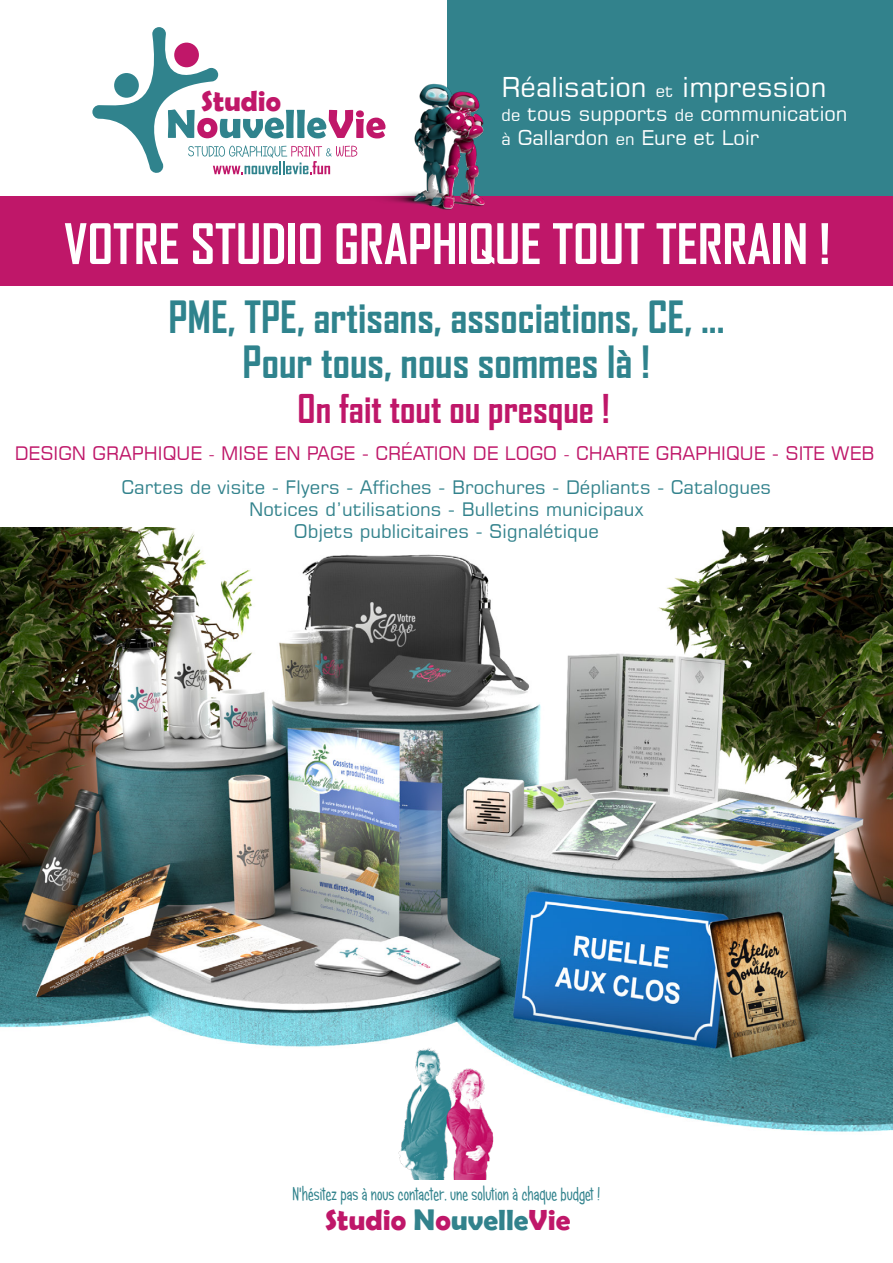
<style>
.page{position:relative;width:893px;height:1263px;background:#fff}
.page>*{position:absolute;margin:0;border:0;box-sizing:border-box;transform-origin:0 0}
.t1{font:700 53.4px "Agency FB";color:#fff}
.t2{font:700 42.6px/45px "Agency FB";color:#2f838d;text-align:center}
.t3{font:700 37.95px "Agency FB";color:#bf1769}
.t4{font:700 29.25px "Berlin Sans FB Demi";color:#bf1769}
.t5{font:700 28.95px "Berlin Sans FB Demi";color:#c01769}
.t6{font:27.3px "Square 721 BT";color:#fff}
.t7{font:20.25px/24.3px "Square 721 BT";color:#fff}
.t8{font:18.6px/22.2px "Square 721 BT";color:#32828c;text-align:center}
.t9{font:18.6px "Square 721 BT";color:#bf1769}
.t10{font:18.6px "Candy Round BTN Cond";color:#32838d}
.s1{font-size:16.5px}
.s2{font-size:16.2px}
.s3{color:#32828c}
</style>
<div class="page">
<div style="left:448px;top:0;width:445px;height:244px;background:#32828c"></div>
<div style="left:0;top:197px;width:893px;height:89px;background:#bf1769"></div>
<img style="left:340px;top:83px;width:242px;height:127px">
<img style="left:0;top:527px;width:893px;height:605px">
<img style="left:349px;top:1033px;width:195px;height:146px">
<svg style="left:92px;top:27px;width:293px;height:147px"></svg>
<h3 class="t5" style="left:201px;top:85px;width:81px">Studio</h3>
<h3 class="t6" style="left:502px;top:70px;width:326px">Réalisation <span class="s1">et</span> impression</h3>
<p class="t7" style="left:502px;top:101px;width:348px"><span class="s1">de</span> tous supports <span class="s1">de</span> communication <span class="s1">à</span> Gallardon <span class="s1">en</span> Eure et Loir</p>
<h1 class="t1" style="left:64px;top:211px;width:768px">VOTRE STUDIO GRAPHIQUE TOUT TERRAIN !</h1>
<h2 class="t2" style="left:168px;top:293px;width:558px">PME, TPE, artisans, associations, CE, ...<br>Pour tous, nous sommes là !</h2>
<h3 class="t3" style="left:298px;top:385px;width:314px">On fait tout ou presque !</h3>
<p class="t9" style="left:15px;top:442px;width:861px">DESIGN GRAPHIQUE <span class="s2">-</span> MISE EN PAGE - CRÉATION DE LOGO <span class="s2">-</span> CHARTE GRAPHIQUE - SITE WEB</p>
<p class="t8" style="left:122px;top:475px;width:651px">Cartes de visite - Flyers - Affiches - Brochures - Dépliants - Catalogues<br>Notices d’utilisations - Bulletins municipaux<br>Objets publicitaires - Signalétique</p>
<p class="t10" style="left:292px;top:1182px;width:309px">N'hésitez pas à nous contacter, une solution à chaque budget !</p>
<h3 class="t4" style="left:325px;top:1203px;width:247px">Studio <span class="s3">N</span>o<span class="s3">uvelle</span>Vie</h3>
</div>
